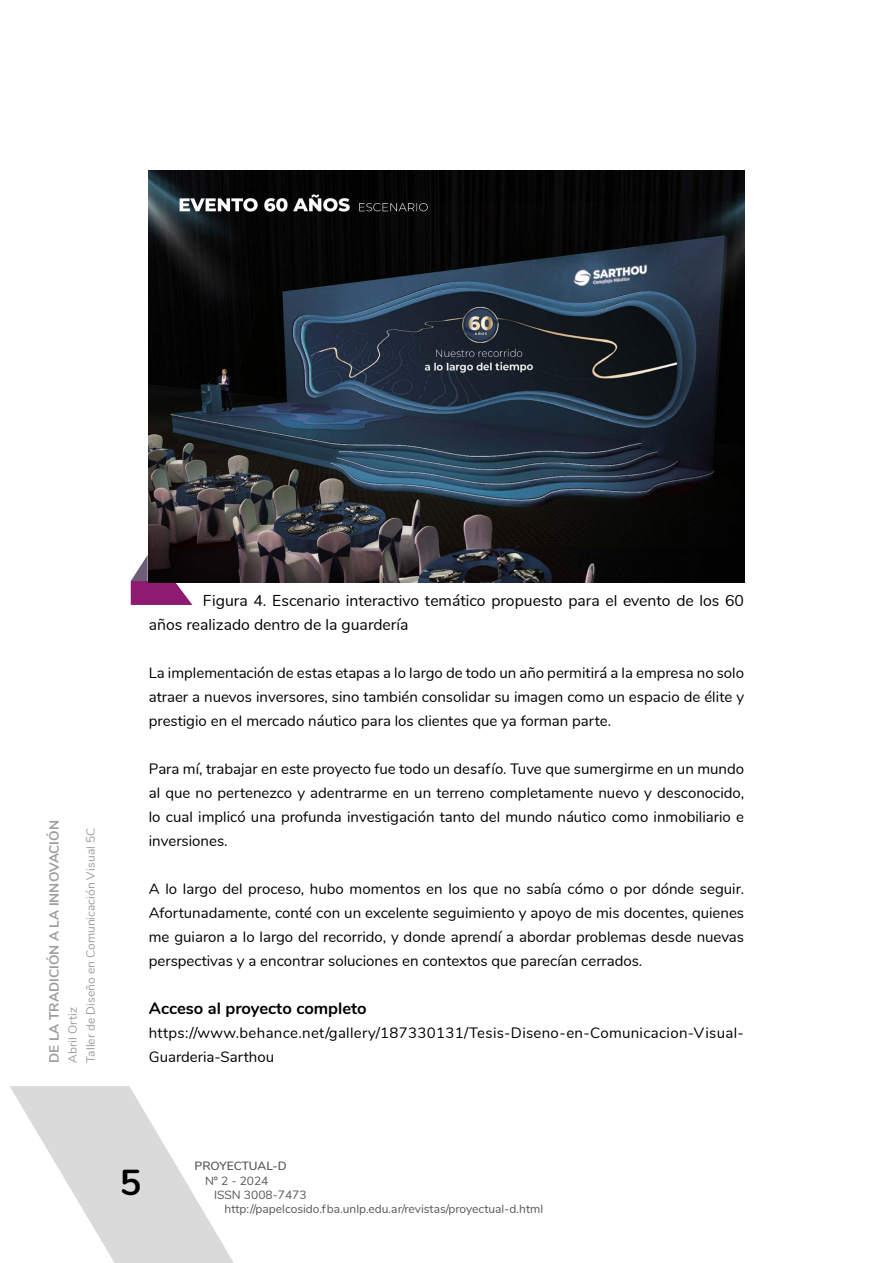
<style>
.page{position:relative;width:893px;height:1263px;background:#fff}
.page>*{position:absolute;margin:0;border:0;box-sizing:border-box;transform-origin:0 0}
.t1{font:700 36px "Nunito";color:#000}
.t2{font:700 16.5px "Nunito";color:#000}
.t3{font:15.75px/24px "Nunito";color:#000}
.t4{font:15px/24px "Nunito";color:#000;text-align:justify}
.t5{font:15px "Nunito";letter-spacing:.02em;color:#000}
.t6{font:700 13.5px "Nunito";color:#9d9d9c}
.t7{font:12px "Nunito";color:#575756}
.t8{font:12px/18px "Nunito";color:#9d9d9c}
.t9{font:600 12px "Nunito";letter-spacing:-.005em;color:#575756}
</style>
<div class="page">
<svg style="left:10px;top:1086px;width:224px;height:177px"></svg>
<svg style="left:131px;top:555px;width:61px;height:50px"></svg>
<img style="left:149px;top:170px;width:595px;height:412px">
<p class="t6" style="left:44px;top:1063px;width:244px;rotate:-90deg">DE LA TRADICIÓN A LA INNOVACIÓN</p>
<p class="t8" style="left:63px;top:1063px;width:237px;rotate:-90deg">Abril Ortiz<br>Taller de Diseño en Comunicación Visual 5C</p>
<p class="t3" style="left:149px;top:588px;width:597px;text-indent:54px">Figura 4. Escenario interactivo temático propuesto para el evento de los 60 años realizado dentro de la guardería</p>
<p class="t4" style="left:149px;top:660px;width:597px">La implementación de estas etapas a lo largo de todo un año permitirá a la empresa no solo atraer a nuevos inversores, sino también consolidar su imagen como un espacio de élite y prestigio en el mercado náutico para los clientes que ya forman parte.</p>
<p class="t4" style="left:149px;top:756px;width:597px">Para mí, trabajar en este proyecto fue todo un desafío. Tuve que sumergirme en un mundo al que no pertenezco y adentrarme en un terreno completamente nuevo y desconocido, lo cual implicó una profunda investigación tanto del mundo náutico como inmobiliario e inversiones.</p>
<p class="t4" style="left:149px;top:876px;width:597px">A lo largo del proceso, hubo momentos en los que no sabía cómo o por dónde seguir.<br>Afortunadamente, conté con un excelente seguimiento y apoyo de mis docentes, quienes me guiaron a lo largo del recorrido, y donde aprendí a abordar problemas desde nuevas perspectivas y a encontrar soluciones en contextos que parecían cerrados.</p>
<p class="t2" style="left:149px;top:996px;width:219px">Acceso al proyecto completo</p>
<p class="t5" style="left:149px;top:1022px;width:596px">https://www.behance.net/gallery/187330131/Tesis-Diseno-en-Comunicacion-Visual-</p>
<p class="t4" style="left:149px;top:1044px;width:127px">Guarderia-Sarthou</p>
<h1 class="t1" style="left:120px;top:1155px;width:23px">5</h1>
<p class="t9" style="left:195px;top:1157px;width:94px">PROYECTUAL-D</p>
<p class="t7" style="left:205px;top:1172px;width:65px">Nº 2 - 2024</p>
<p class="t7" style="left:214px;top:1186px;width:94px">ISSN 3008-7473</p>
<p class="t7" style="left:225px;top:1200px;width:320px">http://papelcosido.fba.unlp.edu.ar/revistas/proyectual-d.html</p>
</div>
